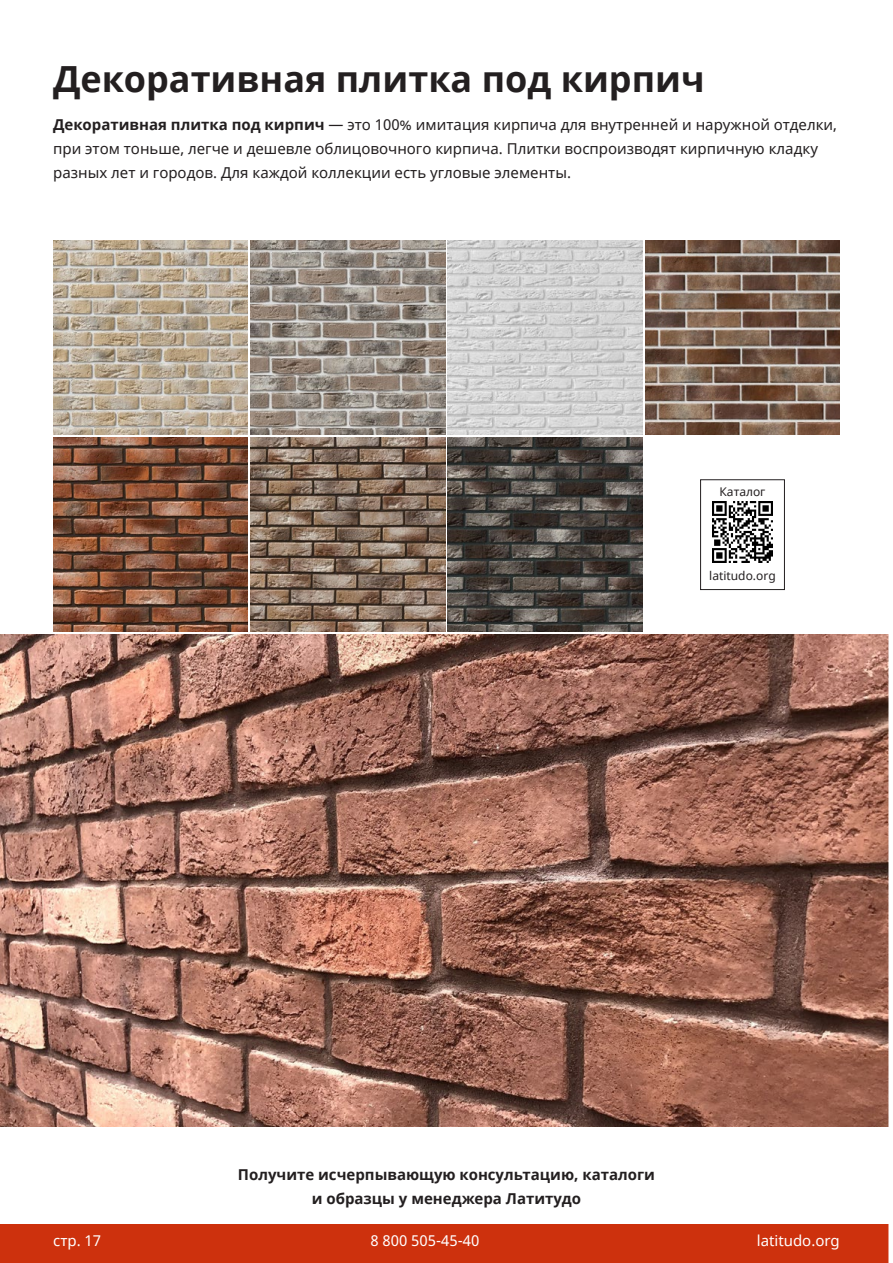
<style>
.page{position:relative;width:893px;height:1263px;background:#fff}
.page>*{position:absolute;margin:0;border:0;box-sizing:border-box;transform-origin:0 0}
.Заголовок_страницы{font:700 36px "Noto Sans";color:#231f20}
.Обычный_текст{font:15px/24px "Noto Sans";color:#231f20}
.Обычный_текст-2{font:700 15px/24px "Noto Sans";color:#231f20;text-align:center}
.Обычный_текст-3{font:15px "Noto Sans";color:#fff}
.Заголовок_страницы-2{font:12px "Noto Sans";color:#231f20}
.s1{font-weight:700}
</style>
<div class="page">
<img style="left:53px;top:240px;width:195px;height:195px">
<img style="left:53px;top:437px;width:195px;height:195px">
<img style="left:0;top:635px;width:888px;height:492px">
<img style="left:448px;top:240px;width:194px;height:195px">
<img style="left:448px;top:437px;width:194px;height:195px">
<img style="left:250px;top:240px;width:195px;height:195px">
<img style="left:250px;top:437px;width:195px;height:195px">
<img style="left:645px;top:240px;width:195px;height:195px">
<div style="left:0;top:1225px;width:893px;height:38px;background:#cd310d"></div>
<div style="left:888px;top:0;width:5px;height:1263px;background:#fff"></div>
<div style="left:700px;top:479px;width:85px;height:111px;border:1px solid #231f20"></div>
<img style="left:712px;top:501px;width:61px;height:61px">
<p class="Заголовок_страницы" style="left:53px;top:53px;width:653px">Декоративная плитка под кирпич</p>
<p class="Обычный_текст" style="left:53px;top:113px;width:785px"><span class="s1">Декоративная плитка под кирпич</span> — это 100% имитация кирпича для внутренней и наружной отделки, при этом тоньше, легче и дешевле облицовочного кирпича. Плитки воспроизводят кирпичную кладку разных лет и городов. Для каждой коллекции есть угловые элементы.</p>
<p class="Заголовок_страницы-2" style="left:719px;top:483px;width:47px">Каталог</p>
<p class="Заголовок_страницы-2" style="left:709px;top:567px;width:68px">latitudo.org</p>
<p class="Обычный_текст-2" style="left:238px;top:1162px;width:419px">Получите исчерпывающую консультацию, каталоги и образцы у менеджера Латитудо</p>
<p class="Обычный_текст-3" style="left:53px;top:1230px;width:50px">стр. 17</p>
<p class="Обычный_текст-3" style="left:370px;top:1230px;width:110px">8 800 505-45-40</p>
<p class="Обычный_текст-3" style="left:757px;top:1230px;width:84px">latitudo.org</p>
</div>
